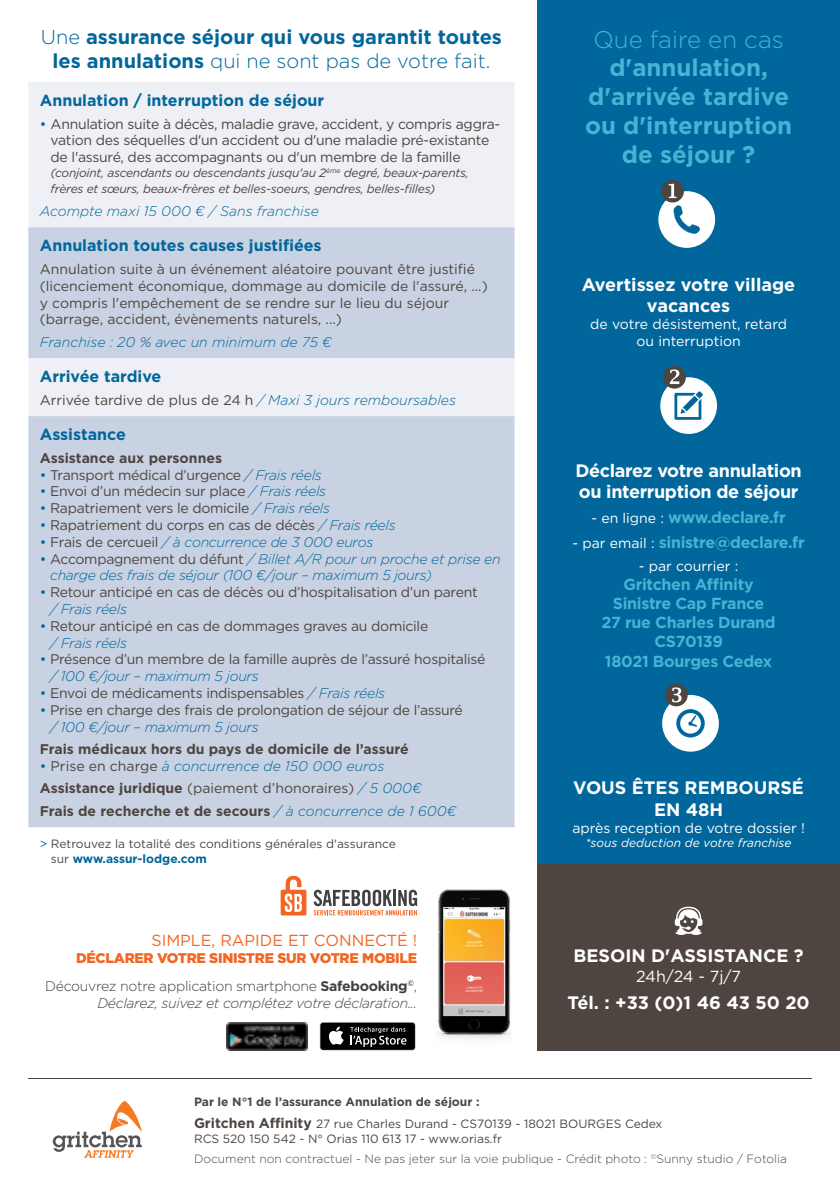
<style>
.page{position:relative;width:840px;height:1191px;background:#fff}
.page>*{position:absolute;margin:0;border:0;box-sizing:border-box;transform-origin:0 0}
.t1{font:700 24px/28.8px "Gotham";color:#47b3d5;text-align:center}
.t2{font:300 24px "Gotham";color:#47b3d5}
.t3{font:700 20px/24px "Gotham";color:#00669b;text-align:center}
.t4{font:700 18px/21.6px "Gotham";letter-spacing:-.01em;color:#fff;text-align:center}
.t5{font:700 16px/19.2px "Gotham";letter-spacing:-.02em;color:#47b3d5;text-align:center}
.t6{font:700 16px "Gotham";color:#00669b}
.t7{font:16px "Gotham";color:#f26522}
.t8{font:16px "Gotham";letter-spacing:-.015em;color:#fff}
.t9{font:14px/16.8px "Gotham";letter-spacing:-.02em;color:#4e4540}
.t10{font:14px/16.8px "Gotham";color:#4e4540}
.t11{font:italic 300 14px/22.4px "Gotham";color:#00669b}
.t12{font:italic 300 14px/16.8px "Gotham";letter-spacing:-.02em;color:#00669b}
.t13{font:300 14px/28.2px "Gotham";letter-spacing:-.02em;color:#414042;text-align:right}
.t14{font:14px/16.8px "Gotham";color:#fff;text-align:center}
.t15{font:700 14px "Gotham";color:#4e4540}
.t16{font:italic 300 14px "Gotham";letter-spacing:-.02em;color:#414042}
.t17{font:12px/22.4px "Gotham";color:#4e4540}
.t18{font:italic 12px/16.8px "Gotham";letter-spacing:-.02em;color:#4e4540}
.t19{font:300 12px/20px "Gotham";color:#4e4540}
.t20{font:italic 12px "Gotham";color:#fff}
.s1{font-weight:300}
.s2{color:#00669b}
.s3{font-weight:300;font-style:italic;color:#00669b}
.s4{font-weight:400;font-style:normal}
.s5{font-weight:400;font-style:normal;color:#4e4540}
.s6{font-weight:700;font-style:normal;color:#4e4540}
.s7{font-weight:700;color:#00669b}
.s8{font-weight:900;color:#f26522}
.s9{font-weight:700}
.s10{font-weight:400;font-size:14px;color:#fff}
.s11{font-weight:700;font-size:14px}
.s12{font-weight:400}
</style>
<div class="page">
<hr style="left:28px;top:1078px;width:783px;height:1px;background:#4e4540">
<img style="left:438px;top:889px;width:73px;height:150px">
<svg style="left:313px;top:889px;width:104px;height:26px"></svg>
<svg style="left:280px;top:875px;width:26px;height:40px"></svg>
<svg style="left:319px;top:1022px;width:96px;height:28px"></svg>
<div style="left:320px;top:1022px;width:94px;height:27px;background:#000;border-radius:3px"></div>
<svg style="left:328px;top:1026px;width:15px;height:18px"></svg>
<svg style="left:350px;top:1026px;width:56px;height:21px"></svg>
<img style="left:226px;top:1023px;width:82px;height:27px">
<div style="left:537px;top:0;width:302px;height:1050px;background:#00669b"></div>
<div style="left:658px;top:191px;width:56px;height:57px;background:#fff;border-radius:50%"></div>
<svg style="left:660px;top:180px;width:40px;height:54px"></svg>
<div style="left:660px;top:377px;width:56px;height:57px;background:#fff;border-radius:50%"></div>
<svg style="left:662px;top:366px;width:40px;height:54px"></svg>
<div style="left:661px;top:695px;width:57px;height:56px;background:#fff;border-radius:50%"></div>
<svg style="left:664px;top:683px;width:40px;height:54px"></svg>
<div style="left:28px;top:82px;width:486px;height:145px;background:#eef0f5"></div>
<svg style="left:28px;top:227px;width:486px;height:600px;background:#ccd5e4"></svg>
<div style="left:537px;top:864px;width:302px;height:186px;background:#4e4540"></div>
<svg style="left:674px;top:906px;width:28px;height:29px"></svg>
<svg style="left:53px;top:1101px;width:89px;height:56px"></svg>
<h2 class="t3" style="left:41px;top:25px;width:462px"><span class="s1">Une</span> assurance séjour qui vous garantit toutes les annulations <span class="s1">qui ne sont pas de votre fait.</span></h2>
<p class="t6" style="left:40px;top:90px;width:286px">Annulation / interruption de séjour</p>
<p class="t9" style="left:51px;top:115px;width:451px;text-indent:-11px"><span class="s2">•</span> Annulation suite à décès, maladie grave, accident, y compris aggra&shy;vation des séquelles d'un accident ou d'une maladie pré-existante de l'assuré, des accompagnants ou d'un membre de la famille</p>
<p class="t18" style="left:51px;top:164px;width:419px">(conjoint, ascendants ou descendants jusqu'au 2<sup>ème</sup> degré, beaux-parents, frères et sœurs, beaux-frères et belles-soeurs, gendres, belles-filles)</p>
<p class="t11" style="left:40px;top:199px;width:280px">Acompte maxi 15 000 € / Sans franchise</p>
<p class="t6" style="left:40px;top:235px;width:283px">Annulation toutes causes justifiées</p>
<p class="t10" style="left:40px;top:260px;width:449px">Annulation suite à un événement aléatoire pouvant être justifié (licenciement économique, dommage au domicile de l'assuré, ...) y compris l'empêchement de se rendre sur le lieu du séjour (barrage, accident, évènements naturels, ...)</p>
<p class="t11" style="left:40px;top:330px;width:293px">Franchise : 20 % avec un minimum de 75 €</p>
<p class="t6" style="left:40px;top:366px;width:123px">Arrivée tardive</p>
<p class="t10" style="left:40px;top:391px;width:417px">Arrivée tardive de plus de 24 h <span class="s3">/ Maxi 3 jours remboursables</span></p>
<p class="t6" style="left:40px;top:424px;width:88px">Assistance</p>
<p class="t15" style="left:40px;top:448px;width:184px">Assistance aux personnes</p>
<p class="t9" style="left:40px;top:466px;width:283px"><span class="s2">•</span> Transport médical d’urgence <span class="s3">/ Frais réels</span></p>
<p class="t9" style="left:40px;top:483px;width:288px"><span class="s2">•</span> Envoi d’un médecin sur place <span class="s3">/ Frais réels</span></p>
<p class="t9" style="left:40px;top:499px;width:292px"><span class="s2">•</span> Rapatriement vers le domicile <span class="s3">/ Frais réels</span></p>
<p class="t9" style="left:40px;top:516px;width:357px"><span class="s2">•</span> Rapatriement du corps en cas de décès <span class="s3">/ Frais réels</span></p>
<p class="t12" style="left:40px;top:533px;width:335px"><span class="s4">•</span> <span class="s5">Frais de cercueil</span> / à concurrence de 3 000 euros</p>
<p class="t12" style="left:50px;top:550px;width:452px;text-indent:-10px"><span class="s4">•</span> <span class="s5">Accompagnement du défunt</span> / Billet A/R pour un proche et prise en charge des frais de séjour (100 €/jour – maximum 5 jours)</p>
<p class="t9" style="left:50px;top:583px;width:429px;text-indent:-10px"><span class="s2">•</span> Retour anticipé en cas de décès ou d’hospitalisation d’un parent <span class="s3">/ Frais réels</span></p>
<p class="t9" style="left:50px;top:617px;width:379px;text-indent:-10px"><span class="s2">•</span> Retour anticipé en cas de dommages graves au domicile <span class="s3">/ Frais réels</span></p>
<p class="t9" style="left:50px;top:651px;width:436px;text-indent:-10px"><span class="s2">•</span> Présence d’un membre de la famille auprès de l’assuré hospitalisé <span class="s3">/ 100 €/jour – maximum 5 jours</span></p>
<p class="t9" style="left:40px;top:684px;width:347px"><span class="s2">•</span> Envoi de médicaments indispensables <span class="s3">/ Frais réels</span></p>
<p class="t9" style="left:50px;top:701px;width:414px;text-indent:-10px"><span class="s2">•</span> Prise en charge des frais de prolongation de séjour de l’assuré <span class="s3">/ 100 €/jour – maximum 5 jours</span></p>
<p class="t15" style="left:40px;top:740px;width:370px">Frais médicaux hors du pays de domicile de l’assuré</p>
<p class="t11" style="left:40px;top:754px;width:418px"><span class="s4">•</span> <span class="s5">Prise en charge</span> à concurrence de 150 000 euros<br><span class="s6">Assistance juridique</span> <span class="s5">(paiement d’honoraires)</span> / 5 000€<br><span class="s6">Frais de recherche et de secours</span> / à concurrence de 1 600€</p>
<p class="t17" style="left:51px;top:836px;width:346px;line-height:14.4px;text-indent:-11px"><span class="s2">&gt;</span> Retrouvez la totalité des conditions générales d'assurance sur <span class="s7">www.assur-lodge.com</span></p>
<p class="t7" style="left:151px;top:930px;width:267px">SIMPLE, RAPIDE ET CONNECTÉ !</p>
<p class="t13" style="left:45px;top:943px;width:373px"><span class="s8">DÉCLARER VOTRE SINISTRE SUR VOTRE MOBILE<br></span>Découvrez notre application smartphone <span class="s9">Safebooking</span><sup>©</sup>,</p>
<p class="t16" style="left:97px;top:994px;width:321px">Déclarez, suivez et complétez votre déclaration...</p>
<h1 class="t2" style="left:593px;top:24px;width:191px">Que faire en cas</h1>
<h1 class="t1" style="left:584px;top:53px;width:208px">d'annulation, d'arrivée tardive ou d'interruption de séjour ?</h1>
<p class="t4" style="left:581px;top:273px;width:215px">Avertissez votre village vacances</p>
<p class="t14" style="left:590px;top:315px;width:198px">de votre désistement, retard ou interruption</p>
<p class="t4" style="left:575px;top:459px;width:228px;text-align:left">Déclarez votre annulation ou interruption de séjour</p>
<p class="t5" style="left:591px;top:508px;width:195px"><span class="s10">- en ligne :</span> www.declare.fr</p>
<p class="t5" style="left:572px;top:533px;width:233px"><span class="s10">- par email :</span> sinistre@declare.fr</p>
<p class="t14" style="left:638px;top:557px;width:101px">- par courrier :</p>
<p class="t5" style="left:601px;top:574px;width:175px">Gritchen Affinity<br>Sinistre Cap France<br>27 rue Charles Durand<br>CS70139<br>18021 Bourges Cedex</p>
<p class="t4" style="left:573px;top:777px;width:232px">VOUS ÊTES REMBOURSÉ<br>EN 48H</p>
<p class="t14" style="left:572px;top:819px;width:234px">après reception de votre dossier !</p>
<p class="t20" style="left:585px;top:835px;width:207px">*sous deduction de votre franchise</p>
<p class="t4" style="left:573px;top:945px;width:231px">BESOIN D'ASSISTANCE ?</p>
<p class="t8" style="left:635px;top:965px;width:106px">24h/24 - 7j/7</p>
<p class="t4" style="left:567px;top:991px;width:243px">Tél. : +33 (0)1 46 43 50 20</p>
<p class="t17" style="left:194px;top:1090px;width:469px"><span class="s9">Par le N°1 de l’assurance Annulation de séjour :<br></span><span class="s11">Gritchen Affinity</span> 27 rue Charles Durand - CS70139 - 18021 BOURGES Cedex</p>
<p class="t19" style="left:194px;top:1128px;width:594px"><span class="s12">RCS 520 150 542 - N° Orias 110 613 17 - www.orias.fr<br></span>Document non contractuel - Ne pas jeter sur la voie publique - Crédit photo : <sup>©</sup>Sunny studio / Fotolia</p>
</div>
